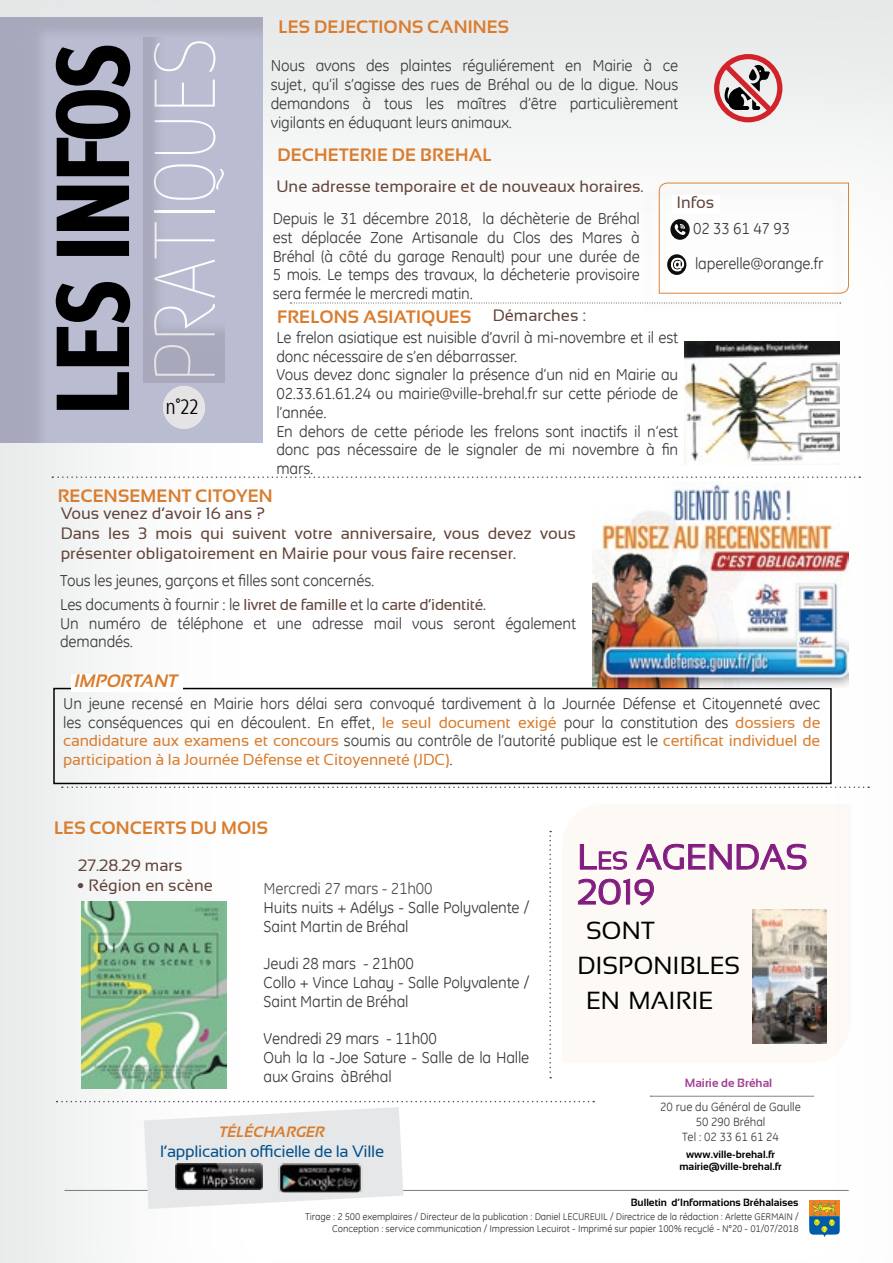
<style>
.page{position:relative;width:893px;height:1263px;background:#fff}
.page>*{position:absolute;margin:0;border:0;box-sizing:border-box;transform-origin:0 0}
.t1{font:500 108px "Chorus Cond";color:#000}
.t2{font:100 95.55px "Chorus Cond";color:#fff}
.t3{font:35.4px/35px "Sansation";color:#821c80}
.t4{font:24.75px "Sansation";color:#000}
.t5{font:300 22.8px "Chorus Cond";color:#000}
.t6{font:700 18px "Sansation";letter-spacing:.01em;color:#d97d2f}
.t7{font:italic 700 18px "Sansation";color:#d97d2f}
.t8{font:16.5px/19.8px "Sansation";color:#624439}
.t9{font:16.5px "Sansation";letter-spacing:-.02em;color:#03508c}
.t10{font:15.9px/18.8px "GE Inspira";letter-spacing:-.01em;color:#383839}
.t11{font:15.9px/18.8px "Sansation";letter-spacing:-.01em;color:#d97d2f}
.t12{font:15.9px "GE Inspira";letter-spacing:-.01em;color:#4d4d4f}
.t13{font:15.75px "Sansation";letter-spacing:-.02em;color:#624439}
.t14{font:italic 700 15px "Sansation";color:#d97d2f}
.t15{font:12px/15px "GE Inspira";color:#383839;text-align:center}
.t16{font:700 12px "Sansation";color:#a24393}
.t17{font:700 10.5px/12.6px "Sansation";color:#000;text-align:center}
.t18{font:9.75px/12px "GE Inspira";color:#2e2e2f;text-align:right}
.s1{font-size:17.25px;color:#fff}
.s2{font-family:"GE Inspira";font-size:15.9px;color:#383839}
.s3{font-family:"Sansation";color:#d97d2f}
.s4{font-family:"GE Inspira";color:#383839}
.s5{font-family:"GE Inspira"}
.s6{font-size:24.75px}
</style>
<div class="page">
<div style="left:0;top:0;width:893px;height:1263px;background:#727e80;opacity:.38"></div>
<div style="left:0;top:6px;width:274px;height:439px;background:#140e0c;opacity:.11"></div>
<svg style="left:54px;top:281px;width:78px;height:130px;background:#9293a4"></svg>
<div style="left:57px;top:241px;width:72px;height:15px;border:3px solid #000"></div>
<svg style="left:55px;top:184px;width:76px;height:48px;background:#838594"></svg>
<svg style="left:54px;top:44px;width:78px;height:134px;background:#9091a2"></svg>
<div style="left:132px;top:0;width:108px;height:395px;background:#140e0c;opacity:.11"></div>
<div style="left:809px;top:1200px;width:31px;height:16px;background:#f58220"></div>
<svg style="left:809px;top:1201px;width:31px;height:36px"></svg>
<div style="left:150px;top:374px;width:69px;height:58px;background:#140e0c;opacity:.11"></div>
<hr style="left:64px;top:1190px;width:785px;height:1px;background:#727e80">
<svg style="left:650px;top:1096px;width:164px;height:1px"></svg>
<svg style="left:56px;top:1101px;width:538px;height:108px"></svg>
<svg style="left:52px;top:476px;width:808px;height:2px"></svg>
<svg style="left:62px;top:786px;width:807px;height:2px"></svg>
<svg style="left:549px;top:831px;width:2px;height:247px"></svg>
<div style="left:562px;top:804px;width:289px;height:259px;background:#fdf9f5"></div>
<svg style="left:580px;top:844px;width:47px;height:26px"></svg>
<svg style="left:636px;top:844px;width:171px;height:26px"></svg>
<svg style="left:578px;top:878px;width:76px;height:28px"></svg>
<svg style="left:290px;top:303px;width:351px;height:1px"></svg>
<div style="left:53px;top:688px;width:779px;height:96px;border:2px solid #000"></div>
<div style="left:71px;top:674px;width:112px;height:17px;background:#fff"></div>
<img style="left:592px;top:481px;width:256px;height:206px">
<svg style="left:641px;top:186px;width:205px;height:126px"></svg>
<svg style="left:659px;top:183px;width:190px;height:111px"></svg>
<div style="left:672px;top:196px;width:48px;height:18px;background:#fff"></div>
<img style="left:82px;top:901px;width:144px;height:188px">
<img style="left:685px;top:342px;width:154px;height:123px">
<svg style="left:714px;top:54px;width:68px;height:68px"></svg>
<img style="left:753px;top:909px;width:73px;height:135px">
<h1 class="t1" style="left:33px;top:414px;width:372px;rotate:-90deg">LES INFOS</h1>
<h2 class="t2" style="left:134px;top:382px;width:347px;rotate:-90deg">PRATIQUES</h2>
<h3 class="t5" style="left:166px;top:394px;width:34px">n°22</h3>
<p class="t6" style="left:279px;top:17px;width:232px">LES DEJECTIONS CANINES</p>
<p class="t10" style="left:271px;top:56px;width:409px;text-align:justify">Nous avons des plaintes réguliérement en Mairie à ce sujet, qu’il s’agisse des rues de Bréhal ou de la digue. Nous demandons à tous les maîtres d’être particulièrement vigilants en éduquant leurs animaux.</p>
<p class="t6" style="left:278px;top:144px;width:216px">DECHETERIE DE BREHAL</p>
<p class="t8" style="left:276px;top:176px;width:369px">Une adresse temporaire et de nouveaux horaires.</p>
<p class="t10" style="left:273px;top:209px;width:369px;text-align:justify">Depuis le 31 décembre 2018, la déchèterie de Bréhal est déplacée Zone Artisanale du Clos des Mares à Bréhal (à côté du garage Renault) pour une durée de 5 mois. Le temps des travaux, la décheterie provisoire sera fermée le mercredi matin.</p>
<p class="t6" style="left:277px;top:307px;width:196px">FRELONS ASIATIQUES</p>
<p class="t8" style="left:493px;top:306px;width:95px">Démarches :</p>
<p class="t8" style="left:676px;top:192px;width:39px">Infos</p>
<p class="t10" style="left:670px;top:211px;width:155px;line-height:34.5px;text-indent:23px">02 33 61 47 93<br><span class="s1">@</span> laperelle@orange.fr</p>
<p class="t10" style="left:276px;top:328px;width:403px">Le frelon asiatique est nuisible d’avril à mi-novembre et il est donc nécessaire de s’en débarrasser.<br>Vous devez donc signaler la présence d’un nid en Mairie au 02.33.61.61.24 ou mairie@ville-brehal.fr sur cette période de l’année.<br>En dehors de cette période les frelons sont inactifs il n’est donc pas nécessaire de le signaler de mi novembre à fin mars.</p>
<p class="t6" style="left:58px;top:486px;width:217px">RECENSEMENT CITOYEN</p>
<p class="t8" style="left:61px;top:504px;width:517px">Vous venez d’avoir 16 ans ?<br>Dans les 3 mois qui suivent votre anniversaire, vous devez vous présenter obligatoirement en Mairie pour vous faire recenser.</p>
<p class="t10" style="left:60px;top:571px;width:316px">Tous les jeunes, garçons et filles sont concernés.</p>
<p class="t13" style="left:60px;top:595px;width:427px"><span class="s2">Les documents à fournir : le</span> livret de famille <span class="s2">et la</span> carte d’identité.</p>
<p class="t10" style="left:60px;top:613px;width:517px">Un numéro de téléphone et une adresse mail vous seront également demandés.</p>
<p class="t7" style="left:75px;top:671px;width:104px">IMPORTANT</p>
<p class="t10" style="left:63px;top:694px;width:759px">Un jeune recensé en Mairie hors délai sera convoqué tardivement à la Journée Défense et Citoyenneté avec les conséquences qui en découlent. En effet, <span class="s3">le seul document exigé</span> pour la constitution des <span class="s3">dossiers de</span></p>
<p class="t11" style="left:63px;top:731px;width:759px">candidature aux examens et concours <span class="s4">soumis au contrôle de l’autorité publique est le</span> certificat individuel de participation à la Journée Défense et Citoyenneté (JDC)<span class="s4">.</span></p>
<p class="t6" style="left:54px;top:817px;width:215px">LES CONCERTS DU MOIS</p>
<p class="t8" style="left:78px;top:855px;width:106px">27.28.29 mars</p>
<p class="t8" style="left:77px;top:875px;width:137px"><span class="s5">•</span> Région en scène</p>
<p class="t12" style="left:264px;top:878px;width:170px">Mercredi 27 mars - 21h00</p>
<p class="t10" style="left:264px;top:898px;width:267px">Huits nuits + Adélys - Salle Polyvalente /<br>Saint Martin de Bréhal</p>
<p class="t10" style="left:264px;top:954px;width:267px">Jeudi 28 mars - 21h00<br>Collo + Vince Lahay - Salle Polyvalente /<br>Saint Martin de Bréhal</p>
<p class="t10" style="left:264px;top:1029px;width:267px">Vendredi 29 mars - 11h00<br>Ouh la la -Joe Sature - Salle de la Halle aux Grains àBréhal</p>
<p class="t14" style="left:219px;top:1124px;width:107px">TÉLÉCHARGER</p>
<p class="t9" style="left:160px;top:1142px;width:225px">l’application officielle de la Ville</p>
<h3 class="t3" style="left:577px;top:839px;width:228px">L<span class="s6">ES</span> AGENDAS<br>2019</h3>
<h3 class="t4" style="left:586px;top:917px;width:71px">SONT</h3>
<h3 class="t4" style="left:577px;top:951px;width:164px">DISPON IBLES</h3>
<h3 class="t4" style="left:586px;top:986px;width:129px">EN MAIRIE</h3>
<p class="t16" style="left:685px;top:1076px;width:89px">Mairie de Bréhal</p>
<p class="t15" style="left:660px;top:1099px;width:142px">20 rue du Général de Gaulle<br>50 290 Bréhal<br>Tel : 02 33 61 61 24</p>
<p class="t17" style="left:679px;top:1147px;width:104px">www.ville-brehal.fr mairie@ville-brehal.fr</p>
<p class="t17" style="left:631px;top:1196px;width:169px">Bulletin d’Informations Bréhalaises</p>
<p class="t18" style="left:305px;top:1210px;width:495px">Tirage : 2 500 exemplaires / Directeur de la publication : Daniel LECUREUIL / Directrice de la rédaction : Arlette GERMAIN /<br>Conception : service communication / Impression Lecuirot - Imprimé sur papier 100% recyclé - N°20 - 01/07/2018</p>
</div>
